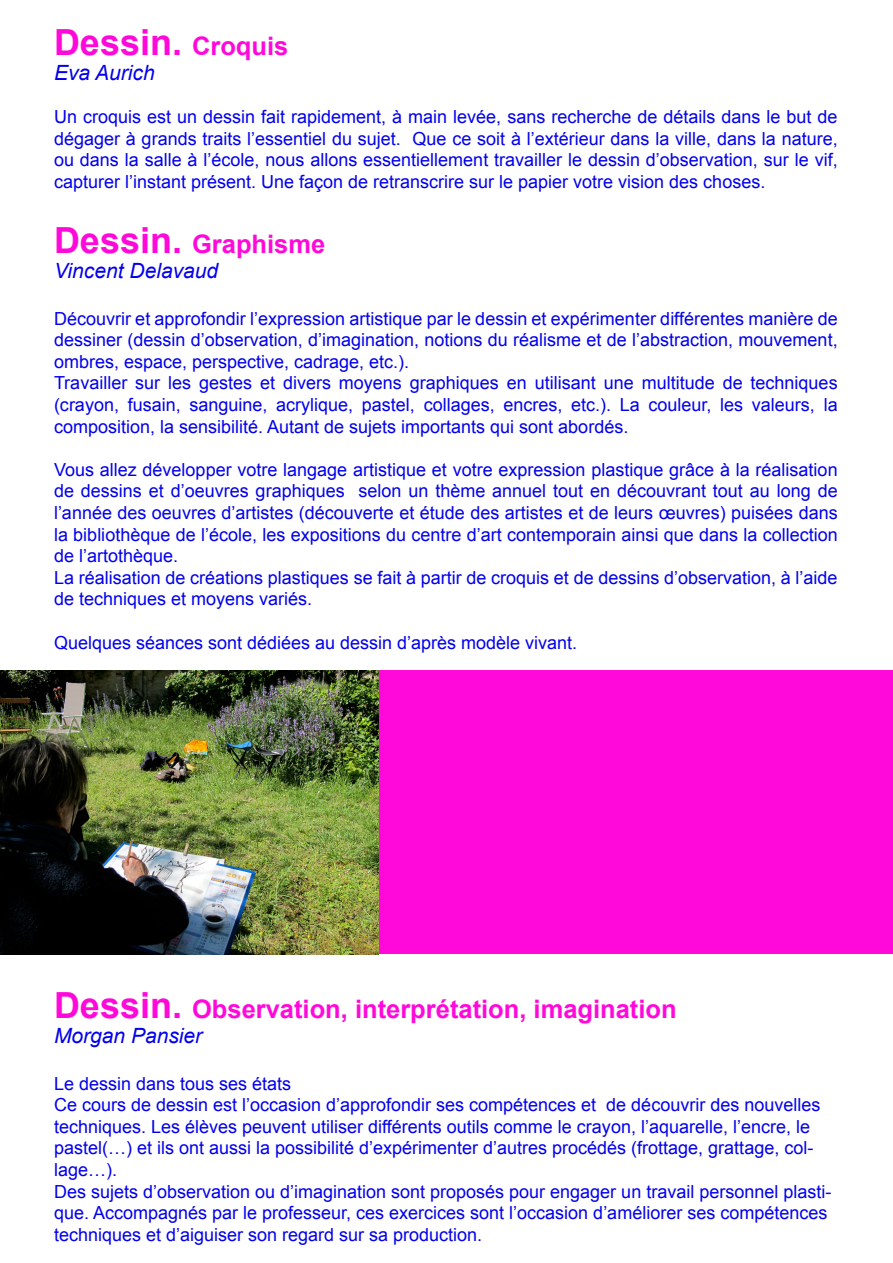
<style>
.page{position:relative;width:893px;height:1263px;background:#fff}
.page>*{position:absolute;margin:0;border:0;box-sizing:border-box;transform-origin:0 0}
.t1{font:700 36px "Arial";color:#ff09da}
.t2{font:700 25.5px "Arial";color:#ff09da}
.t3{font:italic 21px "Arial";color:#0301ec}
.t4{font:18px/21.6px "Arial";color:#0301ec;text-align:justify}
.s1{font-size:25.5px}
.s2{font-size:36px}
</style>
<div class="page">
<div style="left:0;top:671px;width:893px;height:283px;background:#ff09da"></div>
<img style="left:0;top:671px;width:378px;height:283px">
<p class="t1" style="left:54px;top:18px;width:236px">Dessin. <span class="s1">Croquis</span></p>
<p class="t3" style="left:54px;top:59px;width:102px">Eva Aurich</p>
<p class="t4" style="left:54px;top:106px;width:785px">Un croquis est un dessin fait rapidement, à main levée, sans recherche de détails dans le but de dégager à grands traits l’essentiel du sujet. Que ce soit à l’extérieur dans la ville, dans la nature, ou dans la salle à l’école, nous allons essentiellement travailler le dessin d’observation, sur le vif, capturer l’instant présent. Une façon de retranscrire sur le papier votre vision des choses.</p>
<p class="t2" style="left:54px;top:227px;width:273px"><span class="s2">Dessin.</span> Graphisme</p>
<p class="t3" style="left:54px;top:257px;width:166px">Vincent Delavaud</p>
<p class="t4" style="left:54px;top:308px;width:785px">Découvrir et approfondir l’expression artistique par le dessin et expérimenter différentes manière de dessiner (dessin d’observation, d’imagination, notions du réalisme et de l’abstraction, mouvement, ombres, espace, perspective, cadrage, etc.).</p>
<p class="t4" style="left:54px;top:372px;width:785px">Travailler sur les gestes et divers moyens graphiques en utilisant une multitude de techniques (crayon, fusain, sanguine, acrylique, pastel, collages, encres, etc.). La couleur, les valeurs, la composition, la sensibilité. Autant de sujets importants qui sont abordés.</p>
<p class="t4" style="left:54px;top:459px;width:785px">Vous allez développer votre langage artistique et votre expression plastique grâce à la réalisation de dessins et d’oeuvres graphiques selon un thème annuel tout en découvrant tout au long de l’année des oeuvres d’artistes (découverte et étude des artistes et de leurs œuvres) puisées dans la bibliothèque de l’école, les expositions du centre d’art contemporain ainsi que dans la collection de l’artothèque.</p>
<p class="t4" style="left:54px;top:567px;width:785px">La réalisation de créations plastiques se fait à partir de croquis et de dessins d’observation, à l’aide de techniques et moyens variés.</p>
<p class="t4" style="left:54px;top:632px;width:525px">Quelques séances sont dédiées au dessin d’après modèle vivant.</p>
<p class="t2" style="left:54px;top:992px;width:624px"><span class="s2">Dessin.</span> Observation, interprétation, imagination</p>
<p class="t3" style="left:54px;top:1022px;width:150px">Morgan Pansier</p>
<p class="t4" style="left:54px;top:1073px;width:239px">Le dessin dans tous ses états</p>
<p class="t4" style="left:54px;top:1094px;width:768px;text-align:left">Ce cours de dessin est l’occasion d’approfondir ses compétences et de découvrir des nouvelles techniques. Les élèves peuvent utiliser différents outils comme le crayon, l’aquarelle, l’encre, le pastel(…) et ils ont aussi la possibilité d’expérimenter d’autres procédés (frottage, grattage, col&shy;lage…).</p>
<p class="t4" style="left:54px;top:1181px;width:779px;text-align:left">Des sujets d’observation ou d’imagination sont proposés pour engager un travail personnel plasti&shy;que. Accompagnés par le professeur, ces exercices sont l’occasion d’améliorer ses compétences techniques et d’aiguiser son regard sur sa production.</p>
</div>
